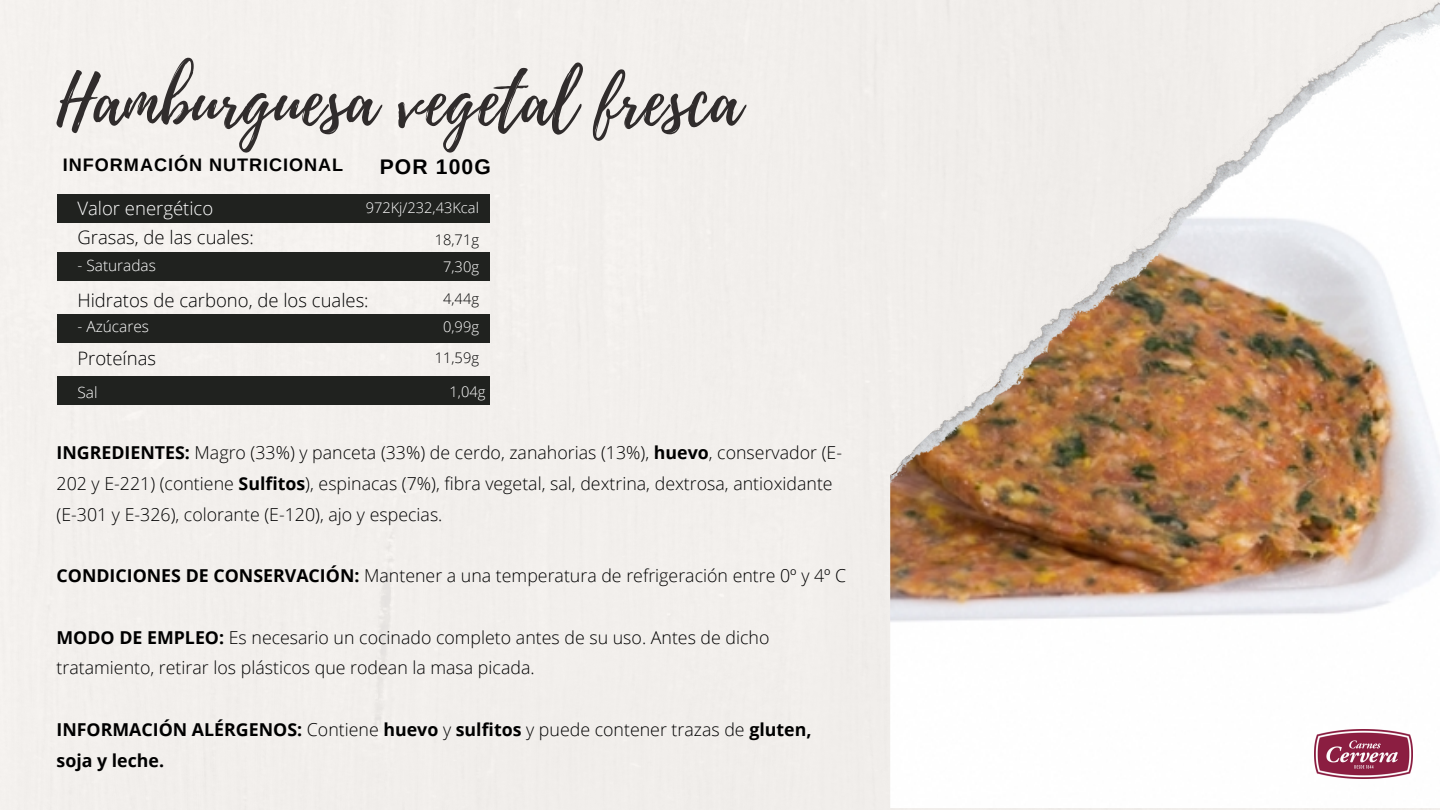
<style>
.page{position:relative;width:1440px;height:810px;background:#f2efec}
.page>*{position:absolute;margin:0;border:0;box-sizing:border-box;transform-origin:0 0}
.t1{font:70px "Playlist Script";color:#302c2c}
.t2{font:700 21.1px "Arimo";letter-spacing:.05em;color:#000}
.t3{font:300 18.5px "Open Sans";color:#000}
.t4{font:300 18.5px "Open Sans";color:#fff}
.t5{font:700 18.1px "Arimo";letter-spacing:.05em;color:#000}
.t6{font:300 17.8px/30.8px "Open Sans";color:#000}
.t7{font:700 17.8px/30.8px "Open Sans";color:#000}
.t8{font:300 15.4px "Open Sans";color:#fff}
.t9{font:300 14.6px "Open Sans";color:#fff}
.t10{font:300 14.6px "Open Sans";color:#000}
.s1{font-weight:700}
.s2{font-weight:300}
</style>
<div class="page">
<img style="left:890px;top:540px;width:550px;height:268px">
<img style="left:890px;top:0;width:550px;height:540px">
<div style="left:57px;top:194px;width:432px;height:28px;background:#20221f"></div>
<div style="left:57px;top:376px;width:432px;height:29px;background:#20221f"></div>
<div style="left:57px;top:314px;width:432px;height:29px;background:#20221f"></div>
<div style="left:57px;top:253px;width:432px;height:28px;background:#20221f"></div>
<img style="left:1314px;top:729px;width:99px;height:50px">
<p class="t1" style="left:57px;top:51px;width:686px">Hamburguesa vegetal fresca</p>
<p class="t5" style="left:63px;top:155px;width:282px">INFORMACIÓN NUTRICIONAL</p>
<p class="t4" style="left:77px;top:195px;width:137px">Valor energético</p>
<p class="t2" style="left:380px;top:155px;width:113px">POR 100G</p>
<p class="t9" style="left:366px;top:198px;width:115px">972Kj/232,43Kcal</p>
<p class="t3" style="left:77px;top:225px;width:178px">Grasas, de las cuales:</p>
<p class="t10" style="left:435px;top:229px;width:46px">18,71g</p>
<p class="t8" style="left:77px;top:254px;width:80px">- Saturadas</p>
<p class="t9" style="left:443px;top:257px;width:37px">7,30g</p>
<p class="t3" style="left:77px;top:287px;width:293px">Hidratos de carbono, de los cuales:</p>
<p class="t10" style="left:443px;top:288px;width:37px">4,44g</p>
<p class="t8" style="left:77px;top:315px;width:73px">- Azúcares</p>
<p class="t9" style="left:443px;top:317px;width:37px">0,99g</p>
<p class="t3" style="left:77px;top:345px;width:80px">Proteínas</p>
<p class="t10" style="left:435px;top:348px;width:46px">11,59g</p>
<p class="t8" style="left:77px;top:381px;width:22px">Sal</p>
<p class="t9" style="left:450px;top:381px;width:37px">1,04g</p>
<p class="t6" style="left:57px;top:437px;width:787px"><span class="s1">INGREDIENTES:</span> Magro (33%) y panceta (33%) de cerdo, zanahorias (13%), <span class="s1">huevo</span>, conservador (E-<br>202 y E-221) (contiene <span class="s1">Sulfitos</span>), espinacas (7%), fibra vegetal, sal, dextrina, dextrosa, antioxidante (E-301 y E-326), colorante (E-120), ajo y especias.</p>
<p class="t6" style="left:57px;top:560px;width:791px"><span class="s1">CONDICIONES DE CONSERVACIÓN:</span> Mantener a una temperatura de refrigeración entre 0º y 4º C</p>
<p class="t6" style="left:57px;top:621px;width:714px"><span class="s1">MODO DE EMPLEO:</span> Es necesario un cocinado completo antes de su uso. Antes de dicho tratamiento, retirar los plásticos que rodean la masa picada.</p>
<p class="t7" style="left:57px;top:714px;width:757px">INFORMACIÓN ALÉRGENOS: <span class="s2">Contiene</span> huevo <span class="s2">y</span> sulfitos <span class="s2">y puede contener trazas de</span> gluten, soja y leche.</p>
</div>
